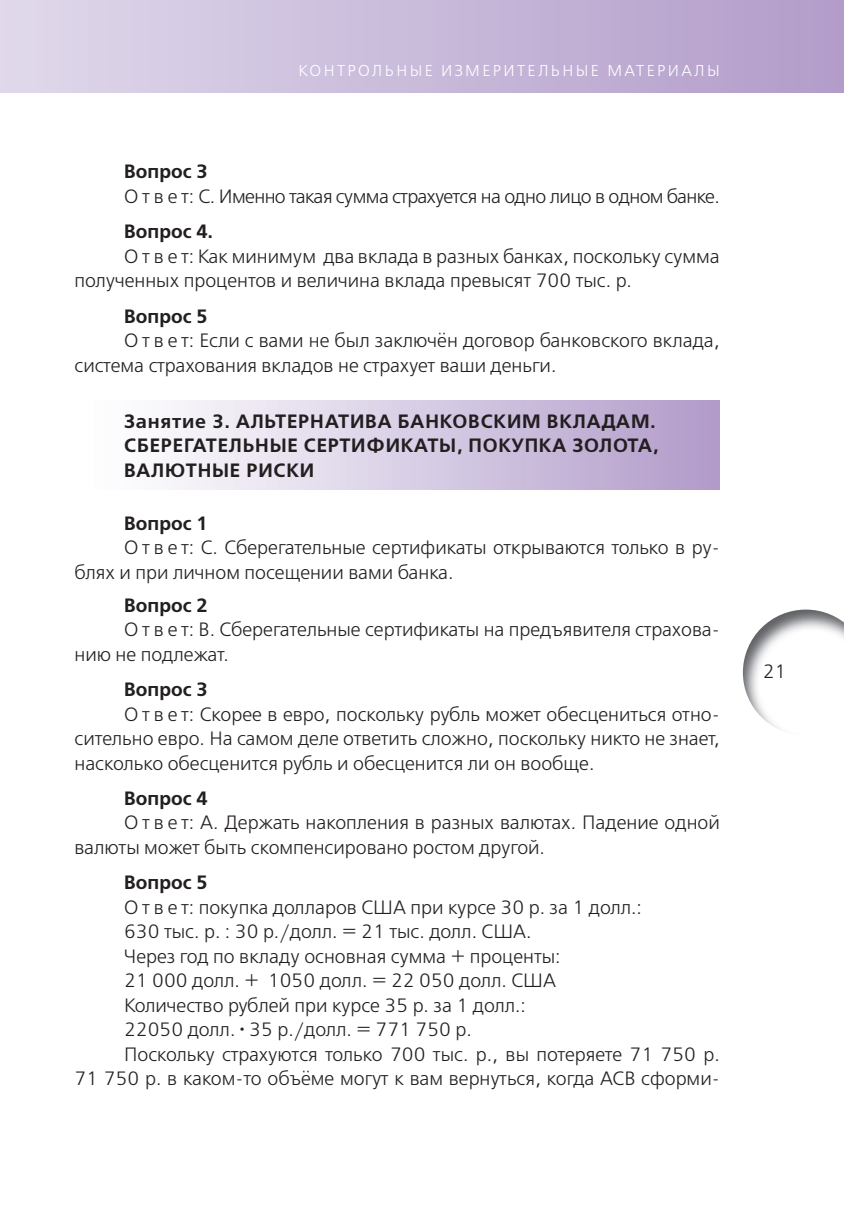
<style>
.page{position:relative;width:844px;height:1216px;background:#fff}
.page>*{position:absolute;margin:0;border:0;box-sizing:border-box;transform-origin:0 0}
.t1{font:19.25px/24.5px "Free Set C";color:#231f20}
.t2{font:700 19.25px/24.5px "Free Set C";letter-spacing:.025em;color:#231f20}
.t3{font:19.25px "Free Set C";letter-spacing:-.03em;color:#231f20}
.t4{font:15.75px "Free Set C";letter-spacing:.15em;color:#fff}
</style>
<div class="page">
<div style="left:0;top:1px;width:843px;height:91px;background:linear-gradient(to right,#e0d9eb,#b29cca)"></div>
<img style="left:742px;top:609px;width:101px;height:121px">
<div style="left:74px;top:400px;width:645px;height:89px;background:linear-gradient(to right,#fff,#b29cca)"></div>
<p class="t4" style="left:298px;top:62px;width:423px">КОНТРОЛЬНЫЕ ИЗМЕРИТЕЛЬНЫЕ МАТЕРИАЛЫ</p>
<p class="t2" style="left:124px;top:162px;width:85px">Вопрос 3</p>
<p class="t3" style="left:124px;top:185px;width:597px">О т в е т: С. Именно такая сумма страхуется на одно лицо в одном банке.</p>
<p class="t2" style="left:124px;top:222px;width:90px">Вопрос 4.</p>
<p class="t1" style="left:74px;top:244px;width:646px;text-indent:50px">О т в е т: Как минимум два вклада в разных банках, поскольку сумма полученных процентов и величина вклада превысят 700 тыс. р.</p>
<p class="t2" style="left:124px;top:306px;width:85px">Вопрос 5</p>
<p class="t1" style="left:74px;top:328px;width:646px;text-indent:50px">О т в е т: Если с вами не был заключён договор банковского вклада, система страхования вкладов не страхует ваши деньги.</p>
<p class="t2" style="left:124px;top:411px;width:536px">Занятие 3. АЛЬТЕРНАТИВА БАНКОВСКИМ ВКЛАДАМ.<br>СБЕРЕГАТЕЛЬНЫЕ СЕРТИФИКАТЫ, ПОКУПКА ЗОЛОТА,<br>ВАЛЮТНЫЕ РИСКИ</p>
<p class="t2" style="left:124px;top:514px;width:85px">Вопрос 1</p>
<p class="t1" style="left:74px;top:535px;width:646px;text-indent:50px">О т в е т: С. Сберегательные сертификаты открываются только в ру&shy;блях и при личном посещении вами банка.</p>
<p class="t2" style="left:124px;top:595px;width:85px">Вопрос 2</p>
<p class="t1" style="left:74px;top:617px;width:646px;text-indent:50px">О т в е т: В. Сберегательные сертификаты на предъявителя страхова&shy;нию не подлежат.</p>
<p class="t2" style="left:124px;top:680px;width:85px">Вопрос 3</p>
<p class="t1" style="left:74px;top:701px;width:646px;text-align:justify;text-indent:50px">О т в е т: Скорее в евро, поскольку рубль может обесцениться отно&shy;сительно евро. На самом деле ответить сложно, поскольку никто не знает, насколько обесценится рубль и обесценится ли он вообще.</p>
<p class="t2" style="left:124px;top:788px;width:85px">Вопрос 4</p>
<p class="t1" style="left:74px;top:810px;width:646px;text-indent:50px">О т в е т: А. Держать накопления в разных валютах. Падение одной валюты может быть скомпенсировано ростом другой.</p>
<p class="t2" style="left:124px;top:873px;width:85px">Вопрос 5</p>
<p class="t1" style="left:124px;top:894px;width:519px">О т в е т: покупка долларов США при курсе 30 р. за 1 долл.:</p>
<p class="t1" style="left:124px;top:919px;width:409px">630 тыс. р. : 30 р./долл. = 21 тыс. долл. США.</p>
<p class="t1" style="left:124px;top:943px;width:438px">Через год по вкладу основная сумма + проценты:</p>
<p class="t1" style="left:124px;top:968px;width:433px">21 000 долл. + 1050 долл. = 22 050 долл. США</p>
<p class="t1" style="left:124px;top:992px;width:403px">Количество рублей при курсе 35 р. за 1 долл.:</p>
<p class="t1" style="left:124px;top:1017px;width:349px">22050 долл. · 35 р./долл. = 771 750 р.</p>
<p class="t1" style="left:124px;top:1041px;width:597px">Поскольку страхуются только 700 тыс. р., вы потеряете 71 750 р.</p>
<p class="t1" style="left:74px;top:1066px;width:646px">71 750 р. в каком-то объёме могут к вам вернуться, когда АСВ сформи-</p>
<p class="t1" style="left:762px;top:658px;width:25px">21</p>
</div>
